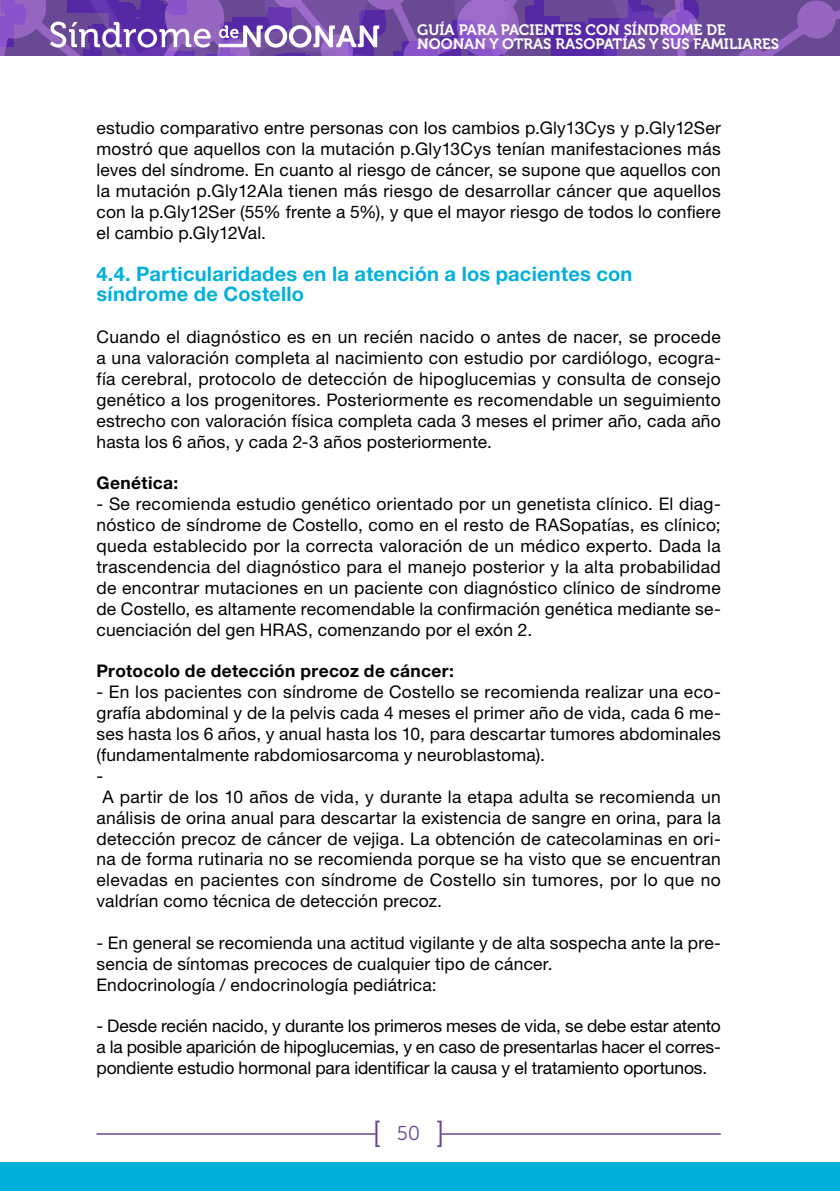
<style>
.page{position:relative;width:840px;height:1191px;background:#fff}
.page>*{position:absolute;margin:0;border:0;box-sizing:border-box;transform-origin:0 0}
.t1{font:32px "Museo Sans 300";color:#694894}
.t2{font:700 20px/20.8px "Helvetica Neue LT Std";letter-spacing:.015em;color:#00afdc}
.t3{font:17.4px/20.8px "Helvetica Neue LT Std";letter-spacing:.015em;color:#000;text-align:justify}
.t4{font:700 17.4px "Helvetica Neue LT Std";letter-spacing:.02em;color:#000}
.t5{font:15px/14px "Museo 700";color:#fff}
.s1{font-size:20px}
</style>
<div class="page">
<div style="left:0;top:1162px;width:839px;height:29px;background:#00afdc"></div>
<svg style="left:0;top:0;width:839px;height:56px;background:#7b54ad"></svg>
<hr style="left:96px;top:1133px;width:279px;height:1px;background:#694894">
<hr style="left:441px;top:1133px;width:279px;height:1px;background:#694894">
<p class="t5" style="left:417px;top:23px;width:363px">GUÍA PARA PACIENTES CON SÍNDROME DE<br>NOONAN Y OTRAS RASOPATÍAS Y SUS FAMILIARES</p>
<p class="t3" style="left:96px;top:117px;width:625px">estudio comparativo entre personas con los cambios p.Gly13Cys y p.Gly12Ser mostró que aquellos con la mutación p.Gly13Cys tenían manifestaciones más leves del síndrome. En cuanto al riesgo de cáncer, se supone que aquellos con la mutación p.Gly12Ala tienen más riesgo de desarrollar cáncer que aquellos con la p.Gly12Ser (55% frente a 5%), y que el mayor riesgo de todos lo confiere el cambio p.Gly12Val.</p>
<p class="t2" style="left:96px;top:262px;width:537px">4.4. Particularidades en la atención a los pacientes con síndrome de Costello</p>
<p class="t3" style="left:96px;top:326px;width:625px">Cuando el diagnóstico es en un recién nacido o antes de nacer, se procede a una valoración completa al nacimiento con estudio por cardiólogo, ecogra&shy;fía cerebral, protocolo de detección de hipoglucemias y consulta de consejo genético a los progenitores. Posteriormente es recomendable un seguimiento estrecho con valoración física completa cada 3 meses el primer año, cada año hasta los 6 años, y cada 2-3 años posteriormente.</p>
<p class="t4" style="left:96px;top:472px;width:83px">Genética:</p>
<p class="t3" style="left:96px;top:493px;width:625px">- Se recomienda estudio genético orientado por un genetista clínico. El diag&shy;nóstico de síndrome de Costello, como en el resto de RASopatías, es clínico; queda establecido por la correcta valoración de un médico experto. Dada la trascendencia del diagnóstico para el manejo posterior y la alta probabilidad de encontrar mutaciones en un paciente con diagnóstico clínico de síndrome de Costello, es altamente recomendable la confirmación genética mediante se&shy;cuenciación del gen HRAS, comenzando por el exón 2.</p>
<p class="t4" style="left:96px;top:660px;width:359px">Protocolo de detección precoz de cáncer:</p>
<p class="t3" style="left:96px;top:681px;width:625px">- En los pacientes con síndrome de Costello se recomienda realizar una eco-</p>
<p class="t3" style="left:96px;top:702px;width:625px">grafía abdominal y de la pelvis cada 4 meses el primer año de vida, cada 6 me-</p>
<p class="t3" style="left:96px;top:723px;width:625px">ses hasta los 6 años, y anual hasta los 10, para descartar tumores abdominales</p>
<p class="t3" style="left:96px;top:744px;width:450px">(fundamentalmente rabdomiosarcoma y neuroblastoma).</p>
<p class="t3" style="left:96px;top:765px;width:8px">-</p>
<p class="t3" style="left:102px;top:786px;width:619px">A partir de los 10 años de vida, y durante la etapa adulta se recomienda un</p>
<p class="t3" style="left:96px;top:806px;width:625px">análisis de orina anual para descartar la existencia de sangre en orina, para la</p>
<p class="t3" style="left:96px;top:827px;width:625px">detección precoz de cáncer de vejiga. La obtención de catecolaminas en ori-</p>
<p class="t3" style="left:96px;top:848px;width:625px">na de forma rutinaria no se recomienda porque se ha visto que se encuentran</p>
<p class="t3" style="left:96px;top:869px;width:625px">elevadas en pacientes con síndrome de Costello sin tumores, por lo que no</p>
<p class="t3" style="left:96px;top:890px;width:347px">valdrían como técnica de detección precoz.</p>
<p class="t3" style="left:96px;top:932px;width:625px;text-align:left">- En general se recomienda una actitud vigilante y de alta sospecha ante la pre&shy;sencia de síntomas precoces de cualquier tipo de cáncer.<br>Endocrinología / endocrinología pediátrica:</p>
<p class="t3" style="left:96px;top:1015px;width:625px">- Desde recién nacido, y durante los primeros meses de vida, se debe estar atento a la posible aparición de hipoglucemias, y en caso de presentarlas hacer el corres&shy;pondiente estudio hormonal para identificar la causa y el tratamiento oportunos.</p>
<h1 class="t1" style="left:372px;top:1115px;width:74px">[<span class="s1">50</span>]</h1>
</div>
